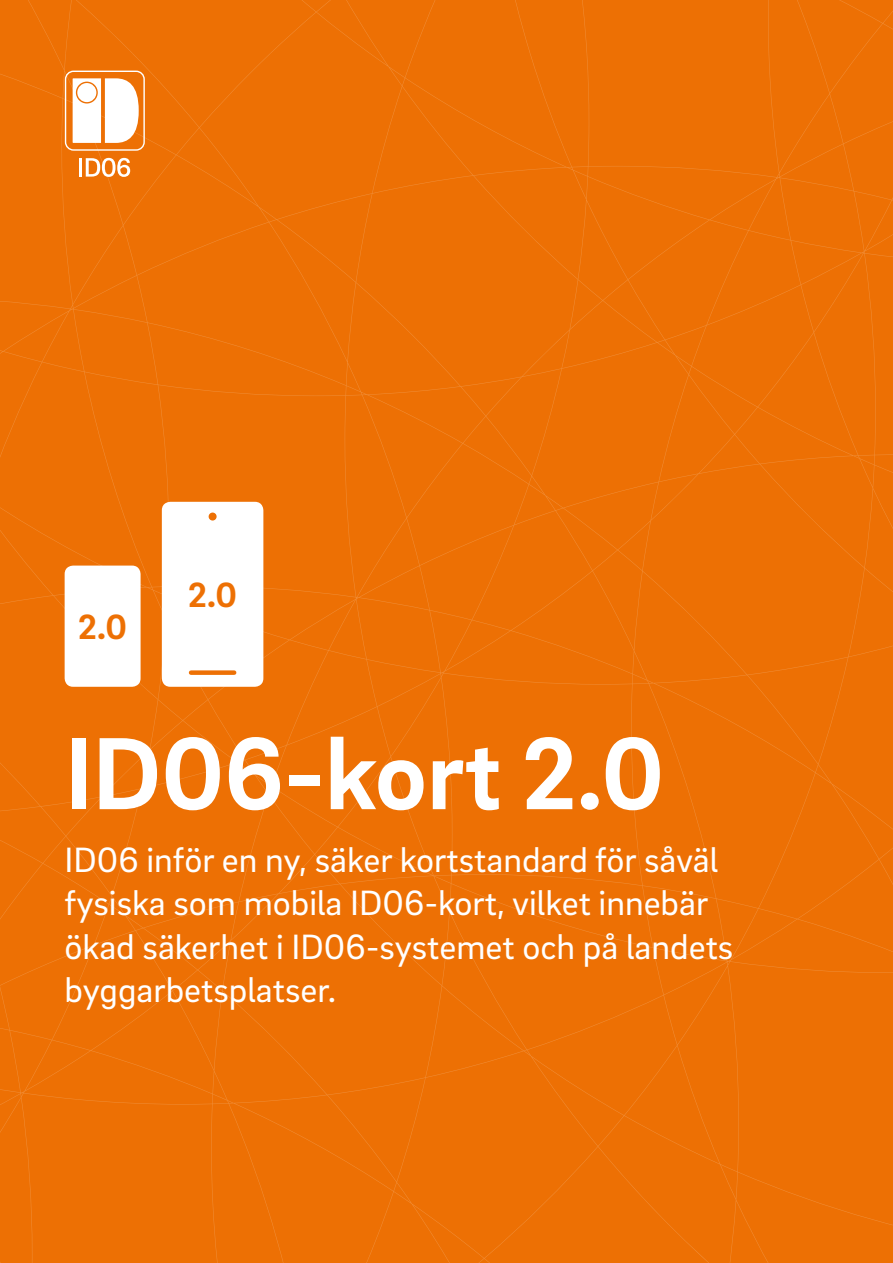
<style>
.page{position:relative;width:893px;height:1263px;background:#ed7004}
.page>*{position:absolute;margin:0;border:0;box-sizing:border-box;transform-origin:0 0}
.t1{font:700 105px "Brix Sans";color:#fff}
.t2{font:36px/43.2px "Brix Sans";color:#fff}
.t3{font:700 35.85px "Brix Sans";color:#ed7004}
</style>
<div class="page">
<div style="left:65px;top:71px;width:80px;height:80px;border:1px solid #fff;border-radius:8px"></div>
<svg style="left:73px;top:78px;width:66px;height:65px"></svg>
<hr style="left:79px;top:158px;width:3px;height:19px;background:#fff">
<svg style="left:86px;top:158px;width:44px;height:19px"></svg>
<div style="left:65px;top:566px;width:76px;height:121px;background:#fff;border-radius:9px"></div>
<div style="left:162px;top:502px;width:101px;height:185px;background:#fff;border-radius:9px"></div>
<div style="left:191px;top:670px;width:43px;height:5px;background:#ed7004"></div>
<div style="left:209px;top:512px;width:8px;height:8px;background:#ed7004;border-radius:50%"></div>
<p class="t3" style="left:78px;top:603px;width:50px">2.0</p>
<p class="t3" style="left:188px;top:572px;width:50px">2.0</p>
<h1 class="t1" style="left:65px;top:705px;width:601px">ID06-kort 2.0</h1>
<p class="t2" style="left:65px;top:837px;width:670px">ID06 inför en ny, säker kortstandard för såväl fysiska som mobila ID06-kort, vilket innebär ökad säkerhet i ID06-systemet och på landets byggarbetsplatser.</p>
</div>
